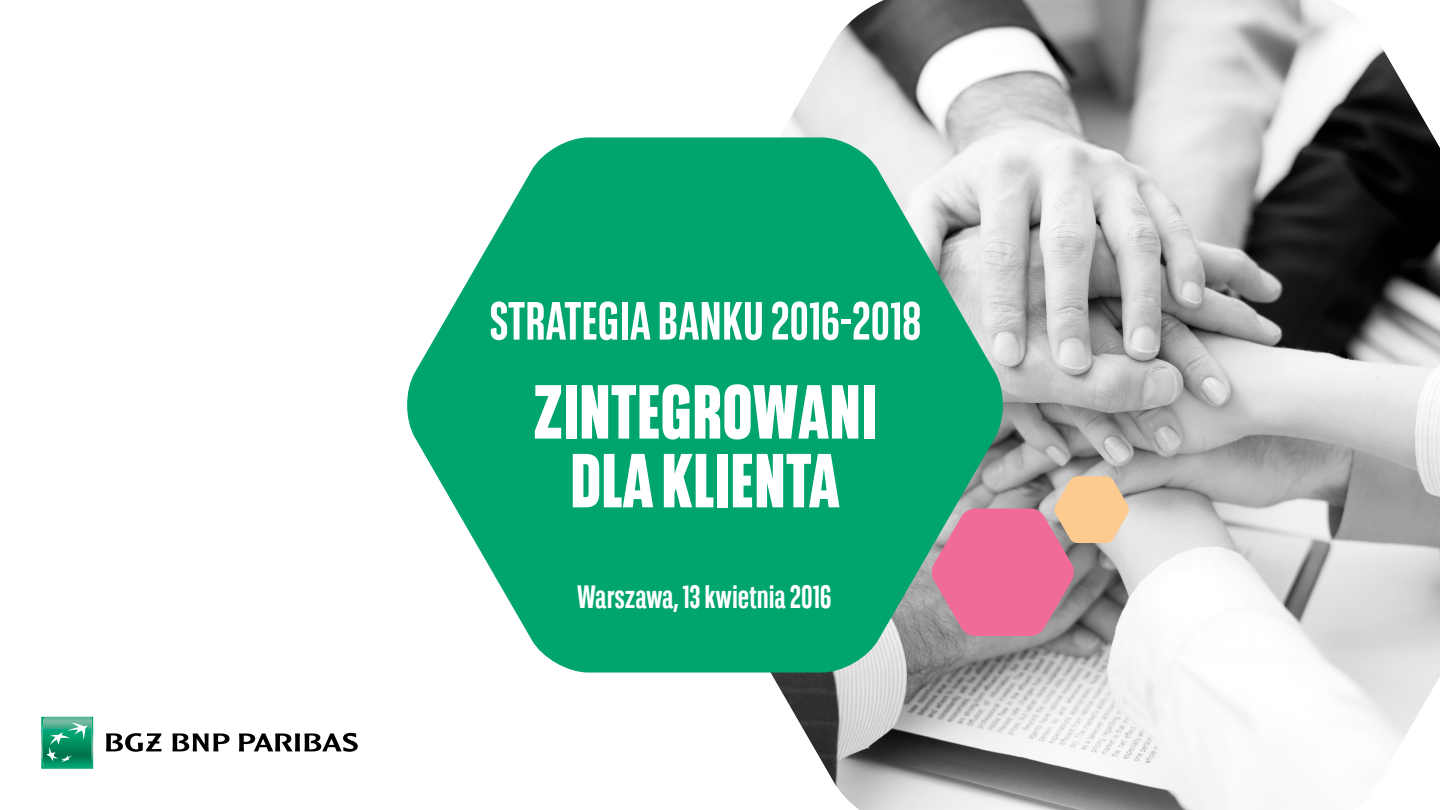
<style>
.page{position:relative;width:1440px;height:810px;background:#fff}
.page>*{position:absolute;margin:0;border:0;box-sizing:border-box;transform-origin:0 0}
.t1{font:800 76.35px/68.8px "BNPP Sans Condensed";color:#fff;text-align:center}
.t2{font:700 53.62px "BNPP Sans Condensed";color:#fff}
.t3{font:700 32.17px "BNPP Sans Condensed";color:#fff}
</style>
<div class="page">
<svg style="left:41px;top:717px;width:52px;height:52px;background:#2ca27c"></svg>
<svg style="left:172px;top:733px;width:58px;height:18px"></svg>
<svg style="left:239px;top:733px;width:119px;height:19px"></svg>
<svg style="left:106px;top:733px;width:55px;height:19px"></svg>
<img style="left:771px;top:0;width:669px;height:810px">
<svg style="left:1006px;top:476px;width:123px;height:160px;background:#c48d91"></svg>
<svg style="left:407px;top:137px;width:599px;height:536px;background:#35b186"></svg>
<p class="t2" style="left:489px;top:290px;width:434px">STRATEGIA BANKU 2016-2018</p>
<h1 class="t1" style="left:533px;top:377px;width:346px">ZINTEGROWANI<br>DLA KLIENTA</h1>
<p class="t3" style="left:577px;top:578px;width:256px">Warszawa, 13 kwietnia 2016</p>
</div>
